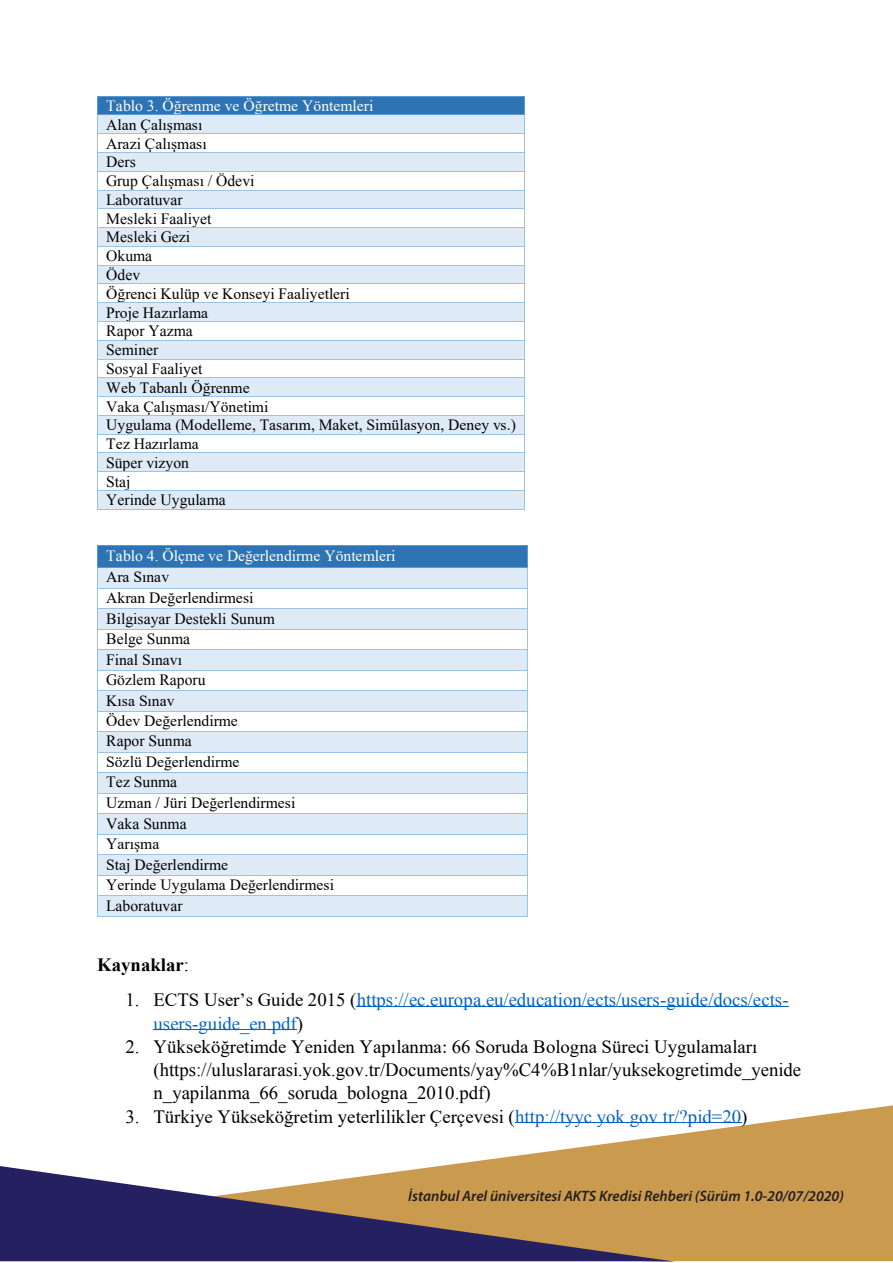
<style>
.page{position:relative;width:893px;height:1263px;background:#fff}
.page>*{position:absolute;margin:0;border:0;box-sizing:border-box;transform-origin:0 0}
.t1{font:18.75px/23.2px "Times New Roman";color:#000}
.t2{font:18.75px/23.4px "Times New Roman";color:#0563c1}
.t3{font:700 18.75px "Times New Roman";color:#000}
.t4{font:15.6px/18.8px "Times New Roman";color:#000}
.t5{font:15.6px "Times New Roman";color:#fff}
.t6{font:italic 600 15px "Myriad Pro";color:#231f20}
.s1{font-weight:400}
.s2{color:#000}
.s3{color:#0563c1}
</style>
<div class="page">
<svg style="left:440px;top:1105px;width:453px;height:156px;fill:#ca9a4e"></svg>
<svg style="left:0;top:1166px;width:675px;height:95px;background:#7d6869"></svg>
<div style="left:98px;top:97px;width:426px;height:18px;background:#2e74b5"></div>
<hr style="left:98px;top:96px;width:426px;height:1px;background:#5b9bd5">
<div style="left:98px;top:115px;width:426px;height:18px;background:#deeaf6"></div>
<hr style="left:98px;top:115px;width:426px;height:1px;background:#5b9bd5">
<hr style="left:98px;top:133px;width:426px;height:1px;background:#9cc2e5">
<div style="left:98px;top:153px;width:426px;height:18px;background:#deeaf6"></div>
<hr style="left:98px;top:152px;width:426px;height:1px;background:#9cc2e5">
<hr style="left:98px;top:171px;width:426px;height:1px;background:#9cc2e5">
<div style="left:98px;top:190px;width:426px;height:18px;background:#deeaf6"></div>
<hr style="left:98px;top:190px;width:426px;height:1px;background:#9cc2e5">
<hr style="left:98px;top:208px;width:426px;height:1px;background:#9cc2e5">
<div style="left:98px;top:228px;width:426px;height:18px;background:#deeaf6"></div>
<hr style="left:98px;top:227px;width:426px;height:1px;background:#9cc2e5">
<hr style="left:98px;top:246px;width:426px;height:1px;background:#9cc2e5">
<div style="left:98px;top:266px;width:426px;height:18px;background:#deeaf6"></div>
<hr style="left:98px;top:265px;width:426px;height:1px;background:#9cc2e5">
<hr style="left:98px;top:284px;width:426px;height:1px;background:#9cc2e5">
<div style="left:98px;top:303px;width:426px;height:18px;background:#deeaf6"></div>
<hr style="left:98px;top:302px;width:426px;height:1px;background:#9cc2e5">
<hr style="left:98px;top:321px;width:426px;height:1px;background:#9cc2e5">
<div style="left:98px;top:341px;width:426px;height:18px;background:#deeaf6"></div>
<hr style="left:98px;top:340px;width:426px;height:1px;background:#9cc2e5">
<hr style="left:98px;top:359px;width:426px;height:1px;background:#9cc2e5">
<div style="left:98px;top:378px;width:426px;height:18px;background:#deeaf6"></div>
<hr style="left:98px;top:377px;width:426px;height:1px;background:#9cc2e5">
<hr style="left:98px;top:396px;width:426px;height:1px;background:#9cc2e5">
<div style="left:98px;top:416px;width:426px;height:18px;background:#deeaf6"></div>
<hr style="left:98px;top:415px;width:426px;height:1px;background:#9cc2e5">
<hr style="left:98px;top:434px;width:426px;height:1px;background:#9cc2e5">
<div style="left:98px;top:453px;width:426px;height:18px;background:#deeaf6"></div>
<hr style="left:98px;top:453px;width:426px;height:1px;background:#9cc2e5">
<hr style="left:98px;top:471px;width:426px;height:1px;background:#9cc2e5">
<div style="left:98px;top:491px;width:426px;height:18px;background:#deeaf6"></div>
<hr style="left:98px;top:490px;width:426px;height:1px;background:#9cc2e5">
<svg style="left:97px;top:96px;width:1px;height:414px"></svg>
<hr style="left:98px;top:509px;width:426px;height:1px;background:#9cc2e5">
<svg style="left:524px;top:96px;width:1px;height:414px"></svg>
<div style="left:98px;top:546px;width:429px;height:21px;background:#2e74b5"></div>
<hr style="left:98px;top:545px;width:429px;height:1px;background:#5b9bd5">
<div style="left:98px;top:568px;width:429px;height:20px;background:#deeaf6"></div>
<hr style="left:98px;top:567px;width:429px;height:1px;background:#5b9bd5">
<hr style="left:98px;top:588px;width:429px;height:1px;background:#9cc2e5">
<div style="left:98px;top:609px;width:429px;height:20px;background:#deeaf6"></div>
<hr style="left:98px;top:608px;width:429px;height:1px;background:#9cc2e5">
<hr style="left:98px;top:629px;width:429px;height:1px;background:#9cc2e5">
<div style="left:98px;top:650px;width:429px;height:20px;background:#deeaf6"></div>
<hr style="left:98px;top:649px;width:429px;height:1px;background:#9cc2e5">
<hr style="left:98px;top:670px;width:429px;height:1px;background:#9cc2e5">
<div style="left:98px;top:691px;width:429px;height:20px;background:#deeaf6"></div>
<hr style="left:98px;top:690px;width:429px;height:1px;background:#9cc2e5">
<hr style="left:98px;top:711px;width:429px;height:1px;background:#9cc2e5">
<div style="left:98px;top:732px;width:429px;height:20px;background:#deeaf6"></div>
<hr style="left:98px;top:731px;width:429px;height:1px;background:#9cc2e5">
<hr style="left:98px;top:752px;width:429px;height:1px;background:#9cc2e5">
<div style="left:98px;top:773px;width:429px;height:20px;background:#deeaf6"></div>
<hr style="left:98px;top:772px;width:429px;height:1px;background:#9cc2e5">
<hr style="left:98px;top:793px;width:429px;height:1px;background:#9cc2e5">
<div style="left:98px;top:814px;width:429px;height:20px;background:#deeaf6"></div>
<hr style="left:98px;top:813px;width:429px;height:1px;background:#9cc2e5">
<hr style="left:98px;top:834px;width:429px;height:1px;background:#9cc2e5">
<div style="left:98px;top:855px;width:429px;height:20px;background:#deeaf6"></div>
<hr style="left:98px;top:854px;width:429px;height:1px;background:#9cc2e5">
<hr style="left:98px;top:875px;width:429px;height:1px;background:#9cc2e5">
<div style="left:98px;top:896px;width:429px;height:20px;background:#deeaf6"></div>
<hr style="left:98px;top:895px;width:429px;height:1px;background:#9cc2e5">
<svg style="left:97px;top:545px;width:1px;height:372px"></svg>
<hr style="left:98px;top:916px;width:429px;height:1px;background:#9cc2e5">
<svg style="left:527px;top:545px;width:1px;height:372px"></svg>
<hr style="left:357px;top:1006px;width:432px;height:1px;background:#0563c1">
<hr style="left:154px;top:1030px;width:143px;height:1px;background:#0563c1">
<hr style="left:515px;top:1123px;width:226px;height:1px;background:#0563c1">
<p class="t5" style="left:106px;top:95px;width:269px">Tablo 3. Öğrenme ve Öğretme Yöntemleri</p>
<p class="t4" style="left:106px;top:115px;width:411px">Alan Çalışması<br>Arazi Çalışması<br>Ders<br>Grup Çalışması / Ödevi<br>Laboratuvar<br>Mesleki Faaliyet<br>Mesleki Gezi<br>Okuma<br>Ödev<br>Öğrenci Kulüp ve Konseyi Faaliyetleri<br>Proje Hazırlama<br>Rapor Yazma<br>Seminer<br>Sosyal Faaliyet<br>Web Tabanlı Öğrenme<br>Vaka Çalışması/Yönetimi<br>Uygulama (Modelleme, Tasarım, Maket, Simülasyon, Deney vs.)<br>Tez Hazırlama<br>Süper vizyon<br>Staj<br>Yerinde Uygulama</p>
<p class="t5" style="left:106px;top:545px;width:291px">Tablo 4. Ölçme ve Değerlendirme Yöntemleri</p>
<p class="t4" style="left:106px;top:566px;width:229px;line-height:20.5px">Ara Sınav<br>Akran Değerlendirmesi<br>Bilgisayar Destekli Sunum<br>Belge Sunma<br>Final Sınavı<br>Gözlem Raporu<br>Kısa Sınav<br>Ödev Değerlendirme<br>Rapor Sunma<br>Sözlü Değerlendirme<br>Tez Sunma<br>Uzman / Jüri Değerlendirmesi<br>Vaka Sunma<br>Yarışma<br>Staj Değerlendirme<br>Yerinde Uygulama Değerlendirmesi<br>Laboratuvar</p>
<p class="t3" style="left:97px;top:951px;width:93px">Kaynaklar<span class="s1">:</span></p>
<p class="t2" style="left:154px;top:988px;width:637px;text-indent:-28px"><span class="s2">1. ECTS User’s Guide 2015 (</span>https://ec.europa.eu/education/ects/users-guide/docs/ects&shy;users-guide_en.pdf<span class="s2">)</span></p>
<p class="t1" style="left:154px;top:1034px;width:649px;text-indent:-28px">2. Yükseköğretimde Yeniden Yapılanma: 66 Soruda Bologna Süreci Uygulamaları (https://uluslararasi.yok.gov.tr/Documents/yay%C4%B1nlar/yuksekogretimde_yenide n_yapilanma_66_soruda_bologna_2010.pdf)</p>
<p class="t1" style="left:125px;top:1104px;width:624px">3. Türkiye Yükseköğretim yeterlilikler Çerçevesi (<span class="s3">http://tyyc.yok.gov.tr/?pid=20</span>)</p>
<p class="t6" style="left:408px;top:1186px;width:437px">İstanbul Arel üniversitesi AKTS Kredisi Rehberi (Sürüm 1.0-20/07/2020)</p>
</div>
